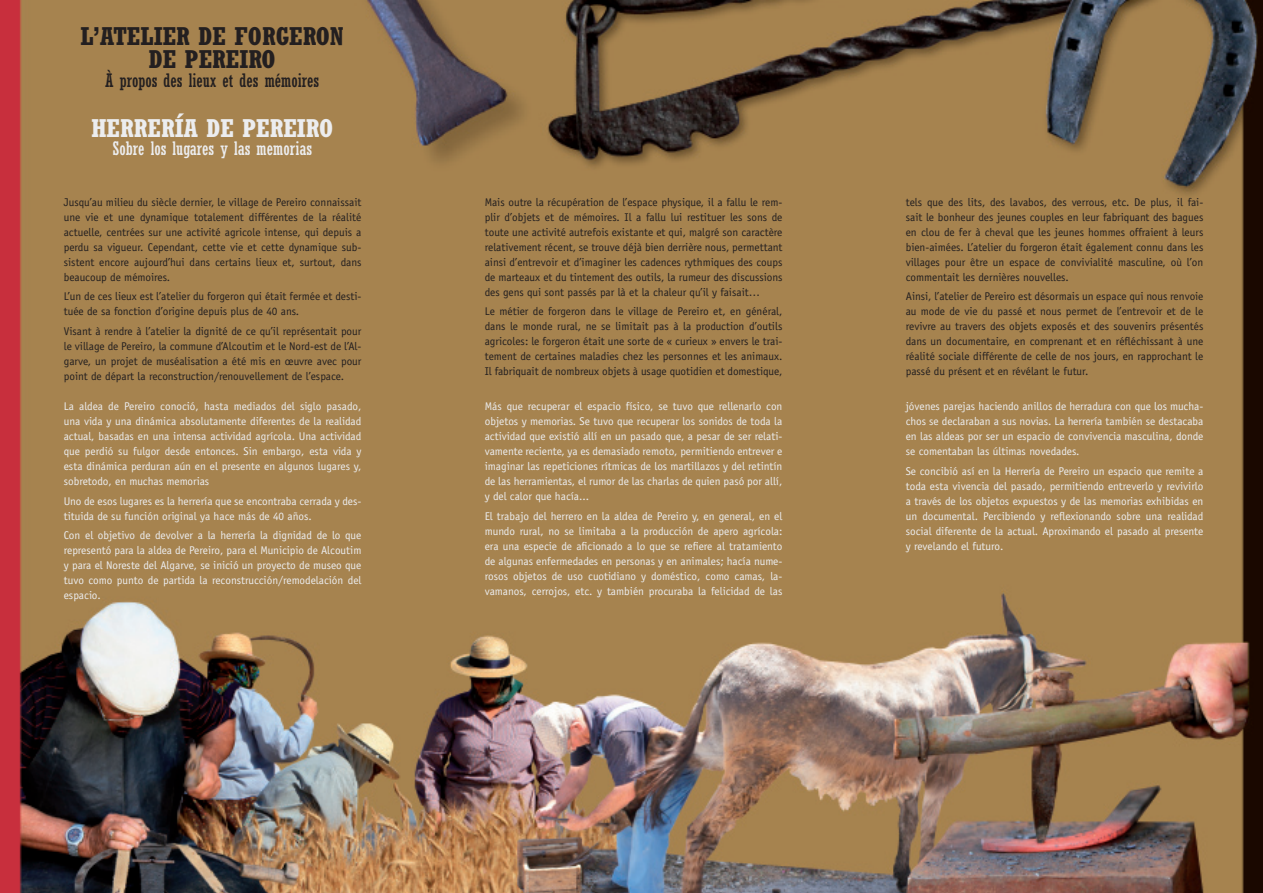
<style>
.page{position:relative;width:1263px;height:893px;background:#fff}
.page>*{position:absolute;margin:0;border:0;box-sizing:border-box;transform-origin:0 0}
.t1{font:700 condensed 25.35px/23.1px "Rockwell";color:#231f20}
.t2{font:700 condensed 25.35px "Rockwell";color:#ecedef}
.t3{font:condensed 18.45px "Rockwell";color:#231f20}
.t4{font:condensed 18.45px "Rockwell";color:#ecedef}
.t5{font:11.25px/15px "Officina Sans";color:#231f20;text-align:justify}
.t6{font:11.25px/15px "Officina Sans";color:#ecedef;text-align:justify}
</style>
<div class="page">
<img style="left:0;top:0;width:1263px;height:893px">
<p class="t1" style="left:149px;top:24px;width:114px;text-indent:50px">DE FORGERON<br>DE PEREIRO</p>
<p class="t3" style="left:105px;top:69px;width:215px">À propos des lieux et des mémoires</p>
<p class="t2" style="left:91px;top:113px;width:30px">HERRER</p>
<p class="t2" style="left:175px;top:113px;width:95px">ÍA DE PEREIRO</p>
<p class="t4" style="left:112px;top:138px;width:201px">Sobre los lugares y las memorias</p>
<p class="t1" style="left:81px;top:24px;width:34px">L’ATELIER</p>
<p class="t5" style="left:64px;top:195px;width:299px">Jusqu’au milieu du siècle dernier, le village de Pereiro connaissait une vie et une dynamique totalement différentes de la réalité actuelle, centrées sur une activité agricole intense, qui depuis a perdu sa vigueur. Cependant, cette vie et cette dynamique sub&shy;sistent encore aujourd’hui dans certains lieux et, surtout, dans beaucoup de mémoires.</p>
<p class="t5" style="left:64px;top:289px;width:299px">L’un de ces lieux est l’atelier du forgeron qui était fermée et desti&shy;tuée de sa fonction d’origine depuis plus de 40 ans.</p>
<p class="t5" style="left:64px;top:323px;width:299px">Visant à rendre à l’atelier la dignité de ce qu’il représentait pour le village de Pereiro, la commune d’Alcoutim et le Nord-est de l’Al&shy;garve, un projet de muséalisation a été mis en œuvre avec pour point de départ la reconstruction/renouvellement de l’espace.</p>
<p class="t6" style="left:64px;top:399px;width:299px">La aldea de Pereiro conoció, hasta mediados del siglo pasado, una vida y una dinámica absolutamente diferentes de la realidad actual, basadas en una intensa actividad agrícola. Una actividad que perdió su fulgor desde entonces. Sin embargo, esta vida y esta dinámica perduran aún en el presente en algunos lugares y, sobretodo, en muchas memorias</p>
<p class="t6" style="left:64px;top:493px;width:299px">Uno de esos lugares es la herrería que se encontraba cerrada y des&shy;tituida de su función original ya hace más de 40 años.</p>
<p class="t6" style="left:64px;top:527px;width:299px">Con el objetivo de devolver a la herrería la dignidad de lo que representó para la aldea de Pereiro, para el Municipio de Alcoutim y para el Noreste del Algarve, se inició un proyecto de museo que tuvo como punto de partida la reconstrucción/remodelación del espacio.</p>
<p class="t5" style="left:485px;top:195px;width:299px">Mais outre la récupération de l’espace physique, il a fallu le rem&shy;plir d’objets et de mémoires. Il a fallu lui restituer les sons de toute une activité autrefois existante et qui, malgré son caractère relativement récent, se trouve déjà bien derrière nous, permettant ainsi d’entrevoir et d’imaginer les cadences rythmiques des coups de marteaux et du tintement des outils, la rumeur des discussions des gens qui sont passés par là et la chaleur qu’il y faisait…</p>
<p class="t5" style="left:485px;top:304px;width:299px">Le métier de forgeron dans le village de Pereiro et, en général, dans le monde rural, ne se limitait pas à la production d’outils agricoles: le forgeron était une sorte de « curieux » envers le trai&shy;tement de certaines maladies chez les personnes et les animaux.<br>Il fabriquait de nombreux objets à usage quotidien et domestique,</p>
<p class="t6" style="left:485px;top:399px;width:299px">Más que recuperar el espacio físico, se tuvo que rellenarlo con objetos y memorias. Se tuvo que recuperar los sonidos de toda la actividad que existió allí en un pasado que, a pesar de ser relati&shy;vamente reciente, ya es demasiado remoto, permitiendo entrever e imaginar las repeticiones rítmicas de los martillazos y del retintín de las herramientas, el rumor de las charlas de quien pasó por allí, y del calor que hacía...</p>
<p class="t6" style="left:485px;top:508px;width:299px">El trabajo del herrero en la aldea de Pereiro y, en general, en el mundo rural, no se limitaba a la producción de apero agrícola: era una especie de aficionado a lo que se refiere al tratamiento de algunas enfermedades en personas y en animales; hacía nume&shy;rosos objetos de uso cuotidiano y doméstico, como camas, la&shy;vamanos, cerrojos, etc. y también procuraba la felicidad de las</p>
<p class="t5" style="left:906px;top:195px;width:299px">tels que des lits, des lavabos, des verrous, etc. De plus, il fai&shy;sait le bonheur des jeunes couples en leur fabriquant des bagues en clou de fer à cheval que les jeunes hommes offraient à leurs bien-aimées. L’atelier du forgeron était également connu dans les villages pour être un espace de convivialité masculine, où l’on commentait les dernières nouvelles.</p>
<p class="t5" style="left:906px;top:289px;width:299px">Ainsi, l’atelier de Pereiro est désormais un espace qui nous renvoie au mode de vie du passé et nous permet de l’entrevoir et de le revivre au travers des objets exposés et des souvenirs présentés dans un documentaire, en comprenant et en réfléchissant à une réalité sociale différente de celle de nos jours, en rapprochant le passé du présent et en révélant le futur.</p>
<p class="t6" style="left:906px;top:399px;width:299px">jóvenes parejas haciendo anillos de herradura con que los mucha&shy;chos se declaraban a sus novias. La herrería también se destacaba en las aldeas por ser un espacio de convivencia masculina, donde se comentaban las últimas novedades.</p>
<p class="t6" style="left:906px;top:463px;width:299px">Se concibió así en la Herrería de Pereiro un espacio que remite a toda esta vivencia del pasado, permitiendo entreverlo y revivirlo a través de los objetos expuestos y de las memorias exhibidas en un documental. Percibiendo y reflexionando sobre una realidad social diferente de la actual. Aproximando el pasado al presente y revelando el futuro.</p>
</div>
